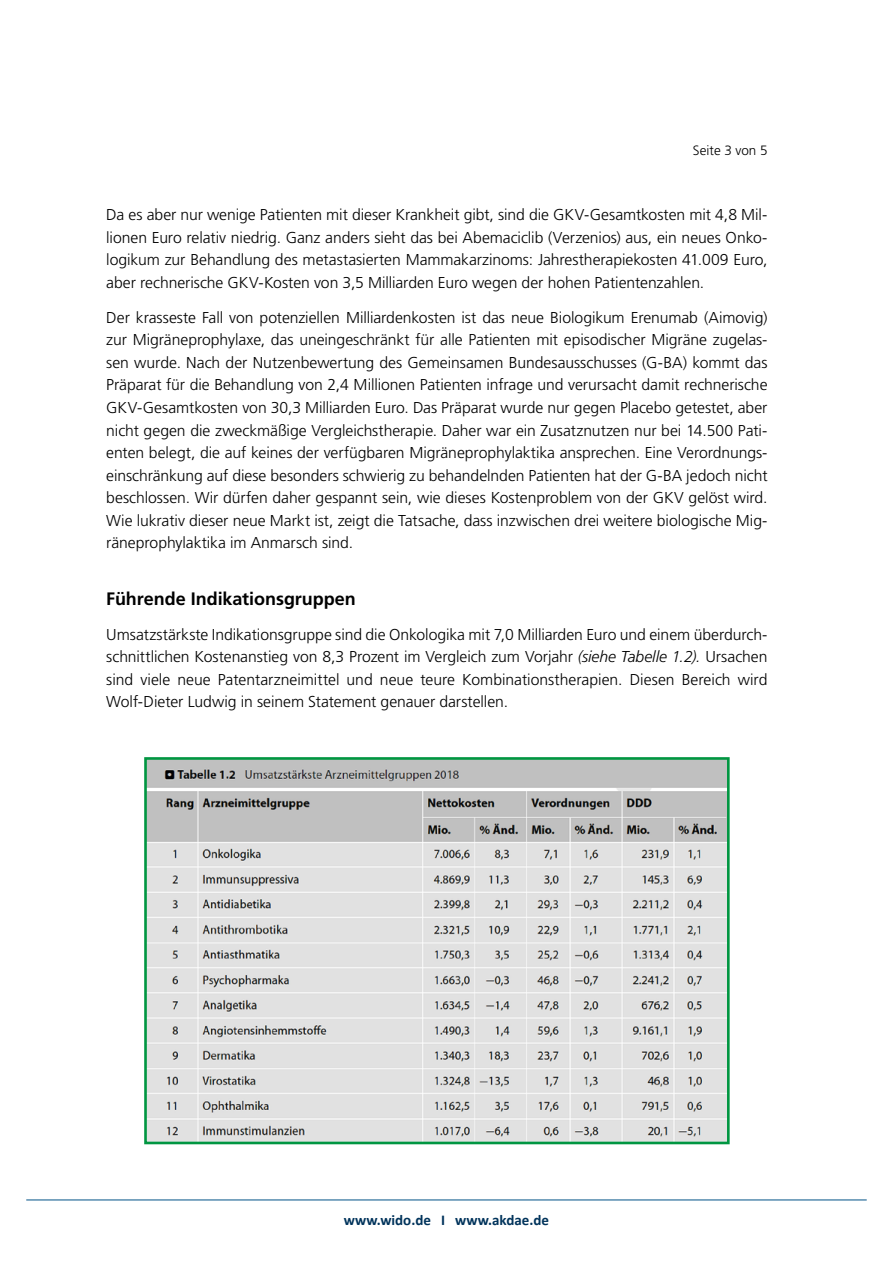
<style>
.page{position:relative;width:893px;height:1263px;background:#fff}
.page>*{position:absolute;margin:0;border:0;box-sizing:border-box;transform-origin:0 0}
.t1{font:700 18px "Frutiger LT";color:#000}
.t2{font:300 15.75px/22.5px "Frutiger LT";letter-spacing:-.005em;color:#000;text-align:justify}
.t3{font:700 15px "Calibri";color:#00335b}
.t4{font:300 13.5px "Frutiger LT";letter-spacing:.005em;color:#000}
.s1{font-style:italic}
</style>
<div class="page">
<hr style="left:26px;top:1199px;width:841px;height:1px;background:#005286">
<img style="left:148px;top:761px;width:578px;height:379px">
<div style="left:144px;top:757px;width:586px;height:387px;border:3px solid #009641"></div>
<p class="t4" style="left:693px;top:142px;width:76px">Seite 3 von 5</p>
<p class="t2" style="left:106px;top:204px;width:663px">Da es aber nur wenige Patienten mit dieser Krankheit gibt, sind die GKV-Gesamtkosten mit 4,8 Mil&shy;lionen Euro relativ niedrig. Ganz anders sieht das bei Abemaciclib (Verzenios) aus, ein neues Onko&shy;logikum zur Behandlung des metastasierten Mammakarzinoms: Jahrestherapiekosten 41.009 Euro, aber rechnerische GKV-Kosten von 3,5 Milliarden Euro wegen der hohen Patientenzahlen.</p>
<p class="t2" style="left:106px;top:306px;width:663px">Der krasseste Fall von potenziellen Milliardenkosten ist das neue Biologikum Erenumab (Aimovig) zur Migräneprophylaxe, das uneingeschränkt für alle Patienten mit episodischer Migräne zugelas&shy;sen wurde. Nach der Nutzenbewertung des Gemeinsamen Bundesausschusses (G-BA) kommt das Präparat für die Behandlung von 2,4 Millionen Patienten infrage und verursacht damit rechnerische GKV-Gesamtkosten von 30,3 Milliarden Euro. Das Präparat wurde nur gegen Placebo getestet, aber nicht gegen die zweckmäßige Vergleichstherapie. Daher war ein Zusatznutzen nur bei 14.500 Pati&shy;enten belegt, die auf keines der verfügbaren Migräneprophylaktika ansprechen. Eine Verordnungs&shy;einschränkung auf diese besonders schwierig zu behandelnden Patienten hat der G-BA jedoch nicht beschlossen. Wir dürfen daher gespannt sein, wie dieses Kostenproblem von der GKV gelöst wird.<br>Wie lukrativ dieser neue Markt ist, zeigt die Tatsache, dass inzwischen drei weitere biologische Mig&shy;räneprophylaktika im Anmarsch sind.</p>
<p class="t1" style="left:106px;top:588px;width:251px">Führende Indikationsgruppen</p>
<p class="t2" style="left:106px;top:623px;width:663px">Umsatzstärkste Indikationsgruppe sind die Onkologika mit 7,0 Milliarden Euro und einem überdurch&shy;schnittlichen Kostenanstieg von 8,3 Prozent im Vergleich zum Vorjahr <span class="s1">(siehe Tabelle 1.2).</span> Ursachen sind viele neue Patentarzneimittel und neue teure Kombinationstherapien. Diesen Bereich wird Wolf-Dieter Ludwig in seinem Statement genauer darstellen.</p>
<p class="t3" style="left:344px;top:1211px;width:207px">www.wido.de I www.akdae.de</p>
</div>
